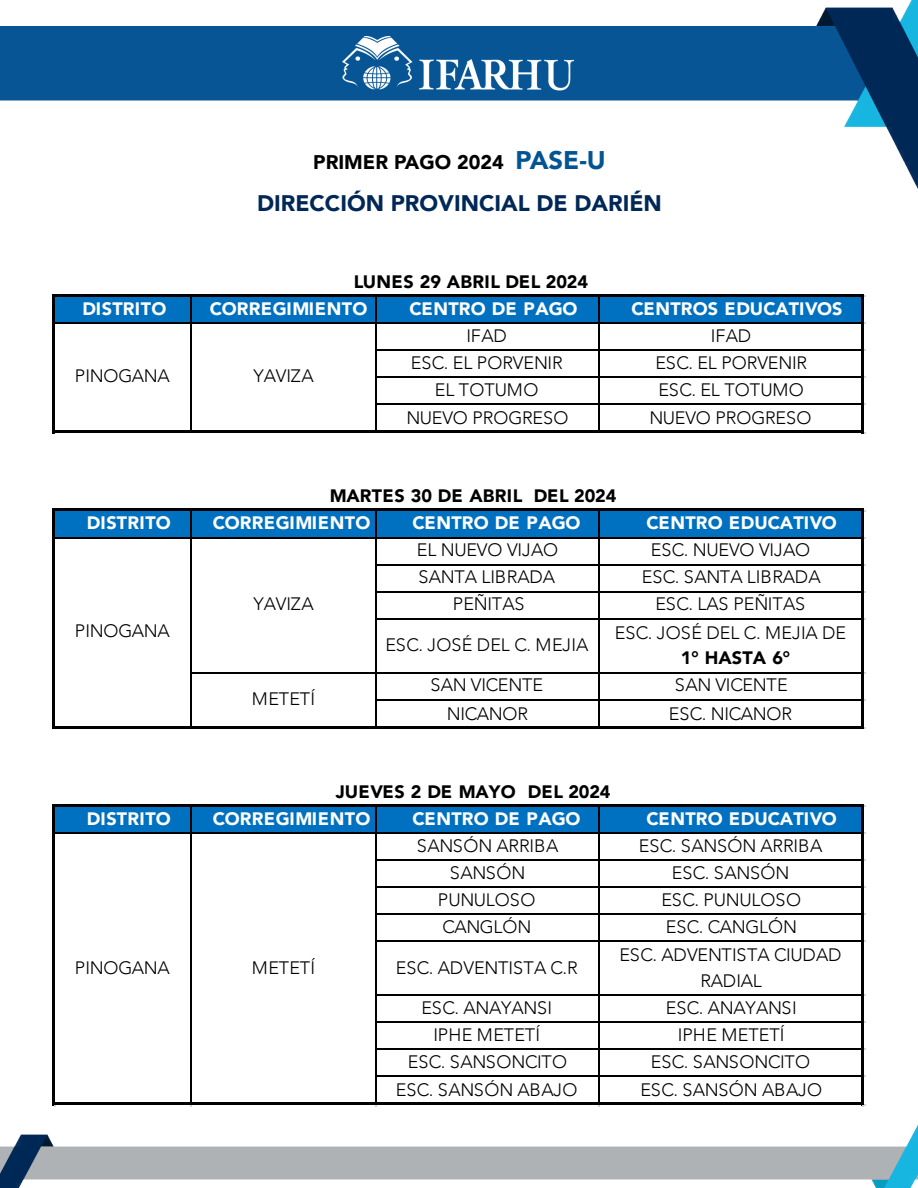
<style>
.page{position:relative;width:918px;height:1188px;background:#fff}
.page>*{position:absolute;margin:0;border:0;box-sizing:border-box;transform-origin:0 0}
.t1{font:900 22.5px "Avenir";color:#002857}
.t2{font:900 19.8px "Avenir";color:#000}
.t3{font:300 18px/25.5px "Avenir";letter-spacing:-.01em;color:#000;text-align:center}
.t4{font:900 18px "Avenir";letter-spacing:.01em;color:#fff}
.t5{font:900 18px "Avenir";letter-spacing:.01em;color:#000}
.t6{font:300 18px "Avenir";letter-spacing:.01em;color:#000}
.s1{font-size:25.5px;color:#025592}
</style>
<div class="page">
<img style="left:0;top:0;width:918px;height:1188px">
<div style="left:54px;top:296px;width:810px;height:28px;background:#0070c0"></div>
<div style="left:54px;top:510px;width:810px;height:28px;background:#0070c0"></div>
<div style="left:54px;top:806px;width:810px;height:28px;background:#0070c0"></div>
<hr style="left:55px;top:294px;width:809px;height:3px;background:#000">
<hr style="left:55px;top:322px;width:806px;height:2px;background:#000">
<hr style="left:376px;top:350px;width:485px;height:1px;background:#000">
<hr style="left:376px;top:376px;width:485px;height:2px;background:#000">
<hr style="left:376px;top:404px;width:485px;height:1px;background:#000">
<hr style="left:52px;top:294px;width:3px;height:140px;background:#000">
<hr style="left:190px;top:297px;width:2px;height:133px;background:#000">
<hr style="left:375px;top:297px;width:1px;height:133px;background:#000">
<hr style="left:598px;top:297px;width:2px;height:133px;background:#000">
<svg style="left:55px;top:430px;width:806px;height:4px;fill:#000"></svg>
<hr style="left:861px;top:297px;width:3px;height:137px;background:#000">
<svg style="left:55px;top:508px;width:809px;height:4px;fill:#000"></svg>
<hr style="left:55px;top:537px;width:806px;height:1px;background:#000">
<hr style="left:376px;top:564px;width:485px;height:2px;background:#000">
<hr style="left:376px;top:591px;width:485px;height:1px;background:#000">
<hr style="left:376px;top:618px;width:485px;height:2px;background:#000">
<hr style="left:192px;top:672px;width:669px;height:2px;background:#000">
<hr style="left:376px;top:699px;width:485px;height:1px;background:#000">
<hr style="left:52px;top:508px;width:3px;height:221px;background:#000">
<hr style="left:190px;top:512px;width:2px;height:214px;background:#000">
<hr style="left:375px;top:512px;width:1px;height:214px;background:#000">
<hr style="left:598px;top:512px;width:2px;height:214px;background:#000">
<hr style="left:55px;top:726px;width:809px;height:3px;background:#000">
<hr style="left:861px;top:512px;width:3px;height:217px;background:#000">
<hr style="left:55px;top:804px;width:809px;height:3px;background:#000">
<hr style="left:55px;top:832px;width:806px;height:2px;background:#000">
<hr style="left:376px;top:860px;width:485px;height:1px;background:#000">
<hr style="left:376px;top:886px;width:485px;height:2px;background:#000">
<hr style="left:376px;top:914px;width:485px;height:1px;background:#000">
<hr style="left:376px;top:940px;width:485px;height:2px;background:#000">
<hr style="left:376px;top:994px;width:485px;height:2px;background:#000">
<hr style="left:376px;top:1022px;width:485px;height:1px;background:#000">
<hr style="left:376px;top:1048px;width:485px;height:2px;background:#000">
<hr style="left:376px;top:1076px;width:485px;height:1px;background:#000">
<hr style="left:52px;top:804px;width:3px;height:302px;background:#000">
<hr style="left:190px;top:807px;width:2px;height:295px;background:#000">
<hr style="left:375px;top:807px;width:1px;height:295px;background:#000">
<hr style="left:598px;top:807px;width:2px;height:295px;background:#000">
<svg style="left:55px;top:1102px;width:806px;height:4px;fill:#000"></svg>
<hr style="left:861px;top:807px;width:3px;height:299px;background:#000">
<p class="t2" style="left:313px;top:145px;width:294px">PRIMER PAGO 2024 <span class="s1">PASE-U</span></p>
<p class="t1" style="left:257px;top:183px;width:406px">DIRECCIÓN PROVINCIAL DE DARIÉN</p>
<p class="t5" style="left:354px;top:266px;width:236px">LUNES 29 ABRIL DEL 2024</p>
<p class="t4" style="left:82px;top:293px;width:85px">DISTRITO</p>
<p class="t4" style="left:210px;top:293px;width:159px">CORREGIMIENTO</p>
<p class="t4" style="left:409px;top:293px;width:169px">CENTRO DE PAGO</p>
<p class="t4" style="left:631px;top:293px;width:213px">CENTROS EDUCATIVOS</p>
<p class="t3" style="left:466px;top:323px;width:42px">IFAD</p>
<p class="t3" style="left:711px;top:323px;width:42px">IFAD</p>
<p class="t3" style="left:411px;top:350px;width:153px">ESC. EL PORVENIR</p>
<p class="t3" style="left:655px;top:350px;width:153px">ESC. EL PORVENIR</p>
<p class="t3" style="left:435px;top:377px;width:105px">EL TOTUMO</p>
<p class="t3" style="left:658px;top:377px;width:147px">ESC. EL TOTUMO</p>
<p class="t3" style="left:406px;top:406px;width:164px">NUEVO PROGRESO</p>
<p class="t3" style="left:649px;top:406px;width:164px">NUEVO PROGRESO</p>
<p class="t3" style="left:75px;top:364px;width:96px">PINOGANA</p>
<p class="t3" style="left:253px;top:364px;width:62px">YAVIZA</p>
<p class="t5" style="left:330px;top:481px;width:288px">MARTES 30 DE ABRIL DEL 2024</p>
<p class="t4" style="left:87px;top:508px;width:85px">DISTRITO</p>
<p class="t4" style="left:213px;top:508px;width:159px">CORREGIMIENTO</p>
<p class="t4" style="left:412px;top:508px;width:169px">CENTRO DE PAGO</p>
<p class="t4" style="left:646px;top:508px;width:192px">CENTRO EDUCATIVO</p>
<p class="t3" style="left:417px;top:538px;width:143px">EL NUEVO VIJAO</p>
<p class="t3" style="left:651px;top:538px;width:161px">ESC. NUEVO VIJAO</p>
<p class="t3" style="left:418px;top:565px;width:138px">SANTA LIBRADA</p>
<p class="t3" style="left:642px;top:565px;width:180px">ESC. SANTA LIBRADA</p>
<p class="t3" style="left:453px;top:592px;width:73px">PEÑITAS</p>
<p class="t3" style="left:655px;top:592px;width:151px">ESC. LAS PEÑITAS</p>
<p class="t6" style="left:385px;top:634px;width:204px">ESC. JOSÉ DEL C. MEJIA</p>
<p class="t3" style="left:253px;top:592px;width:62px">YAVIZA</p>
<p class="t6" style="left:615px;top:622px;width:233px">ESC. JOSÉ DEL C. MEJIA DE</p>
<p class="t5" style="left:681px;top:643px;width:111px">1° HASTA 6°</p>
<p class="t3" style="left:75px;top:619px;width:96px">PINOGANA</p>
<p class="t3" style="left:252px;top:686px;width:65px">METETÍ</p>
<p class="t3" style="left:430px;top:673px;width:114px">SAN VICENTE</p>
<p class="t3" style="left:675px;top:673px;width:114px">SAN VICENTE</p>
<p class="t3" style="left:447px;top:701px;width:83px">NICANOR</p>
<p class="t3" style="left:669px;top:701px;width:125px">ESC. NICANOR</p>
<p class="t5" style="left:336px;top:776px;width:276px">JUEVES 2 DE MAYO DEL 2024</p>
<p class="t4" style="left:87px;top:803px;width:85px">DISTRITO</p>
<p class="t4" style="left:213px;top:803px;width:159px">CORREGIMIENTO</p>
<p class="t4" style="left:412px;top:803px;width:169px">CENTRO DE PAGO</p>
<p class="t4" style="left:646px;top:803px;width:192px">CENTRO EDUCATIVO</p>
<p class="t3" style="left:417px;top:833px;width:143px">SANSÓN ARRIBA</p>
<p class="t3" style="left:639px;top:833px;width:185px">ESC. SANSÓN ARRIBA</p>
<p class="t3" style="left:450px;top:860px;width:77px">SANSÓN</p>
<p class="t3" style="left:672px;top:860px;width:119px">ESC. SANSÓN</p>
<p class="t3" style="left:438px;top:887px;width:99px">PUNULOSO</p>
<p class="t3" style="left:661px;top:887px;width:141px">ESC. PUNULOSO</p>
<p class="t3" style="left:442px;top:914px;width:91px">CANGLÓN</p>
<p class="t3" style="left:666px;top:914px;width:133px">ESC. CANGLÓN</p>
<p class="t3" style="left:396px;top:955px;width:183px">ESC. ADVENTISTA C.R</p>
<p class="t3" style="left:619px;top:943px;width:223px">ESC. ADVENTISTA CIUDAD<br>RADIAL</p>
<p class="t3" style="left:252px;top:955px;width:65px">METETÍ</p>
<p class="t3" style="left:75px;top:955px;width:96px">PINOGANA</p>
<p class="t3" style="left:421px;top:995px;width:132px">ESC. ANAYANSI</p>
<p class="t3" style="left:666px;top:995px;width:132px">ESC. ANAYANSI</p>
<p class="t6" style="left:433px;top:1024px;width:108px">IPHE METETÍ</p>
<p class="t6" style="left:678px;top:1024px;width:108px">IPHE METETÍ</p>
<p class="t3" style="left:408px;top:1049px;width:161px">ESC. SANSONCITO</p>
<p class="t3" style="left:651px;top:1049px;width:161px">ESC. SANSONCITO</p>
<p class="t3" style="left:396px;top:1078px;width:183px">ESC. SANSÓN ABAJO</p>
<p class="t3" style="left:640px;top:1078px;width:183px">ESC. SANSÓN ABAJO</p>
</div>
